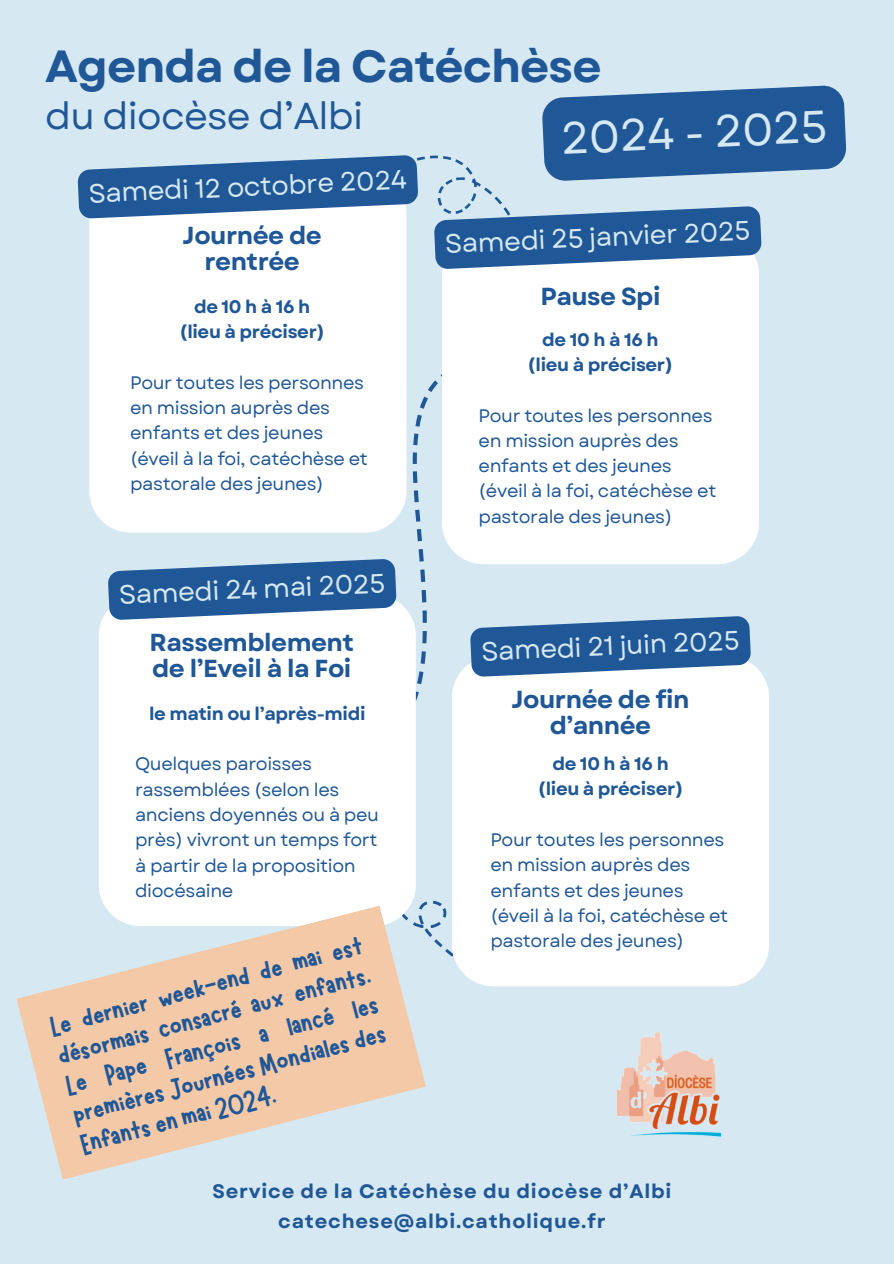
<style>
.page{position:relative;width:894px;height:1264px;background:#fff}
.page>*{position:absolute;margin:0;border:0;box-sizing:border-box;transform-origin:0 0}
.t1{font:700 45px "Garet";letter-spacing:-.02em;color:#1f5797}
.t2{font:45px "Garet";color:#d6e8f1}
.t3{font:37.5px "Garet";letter-spacing:-.02em;color:#1f5797}
.t4{font:30px/30.3px "Marykate";color:#1f5797;text-align:justify}
.t5{font:26.55px "Garet";color:#d6e8f1}
.t6{font:700 24.6px/25.3px "Garet";letter-spacing:-.02em;color:#1f5797;text-align:center}
.t7{font:700 19.5px "Garet";letter-spacing:.04em;color:#1f5797}
.t8{font:18.15px/25.3px "Garet";letter-spacing:-.02em;color:#1f5797}
.t9{font:700 18.15px "Garet";letter-spacing:-.02em;color:#1f5797}
.t10{font:700 18.15px "Garet";letter-spacing:.195em;color:#1f5797}
</style>
<div class="page">
<div style="left:0;top:0;width:893px;height:1263px;background:#d6e8f1"></div>
<svg style="left:265px;top:352px;width:185px;height:195px"></svg>
<div style="left:442px;top:233px;width:316px;height:331px;background:#fff;border-radius:42px"></div>
<svg style="left:414px;top:895px;width:86px;height:92px"></svg>
<div style="left:452px;top:655px;width:316px;height:331px;background:#fff;border-radius:42px"></div>
<div style="left:99px;top:594px;width:317px;height:332px;background:#fff;border-radius:42px"></div>
<img style="left:616px;top:1031px;width:106px;height:106px">
<div style="left:89px;top:171px;width:317px;height:361px;background:#fff;border-radius:42px"></div>
<svg style="left:77px;top:85px;width:769px;height:184px"></svg>
<svg style="left:108px;top:548px;width:643px;height:155px"></svg>
<svg style="left:16px;top:905px;width:410px;height:274px;fill:#f4c9a8"></svg>
<h2 class="t1" style="left:45px;top:33px;width:557px">Agenda de la Catéchèse</h2>
<p class="t3" style="left:45px;top:89px;width:319px">du diocèse d’Albi</p>
<p class="t5" style="left:88px;top:175px;width:320px;rotate:-3deg">Samedi 12 octobre 2024</p>
<h6 class="t6" style="left:182px;top:223px;width:141px">Journée de rentrée</h6>
<h5 class="t10" style="left:194px;top:293px;width:118px">de10hà16h</h5>
<p class="t9" style="left:179px;top:319px;width:147px">(lieu à préciser)</p>
<p class="t8" style="left:130px;top:370px;width:239px">Pour toutes les personnes en mission auprès des enfants et des jeunes (éveil à la foi, catéchèse et pastorale des jeunes)</p>
<p class="t5" style="left:118px;top:576px;width:268px;rotate:-3deg">Samedi 24 mai 2025</p>
<h6 class="t6" style="left:149px;top:630px;width:206px;text-align:left">Rassemblement de l’Eveil à la Foi</h6>
<h5 class="t9" style="left:149px;top:700px;width:218px">le matin ou l’après-midi</h5>
<p class="t8" style="left:135px;top:751px;width:245px">Quelques paroisses rassemblées (selon les anciens doyennés ou à peu près) vivront un temps fort à partir de la proposition diocésaine</p>
<h4 class="t4" style="left:45px;top:1011px;width:325px;rotate:-15deg">Le dernier week-end de mai est désormais consacré aux enfants.<br>Le Pape François a lancé les premières Journées Mondiales des Enfants en mai 2024.</h4>
<h3 class="t2" style="left:559px;top:107px;width:268px;rotate:-3deg">2024 - 2025</h3>
<p class="t5" style="left:444px;top:226px;width:307px;rotate:-3deg">Samedi 25 janvier 2025</p>
<h6 class="t6" style="left:540px;top:283px;width:121px">Pause Spi</h6>
<h5 class="t10" style="left:542px;top:326px;width:118px">de10hà16h</h5>
<p class="t9" style="left:527px;top:351px;width:147px">(lieu à préciser)</p>
<p class="t8" style="left:478px;top:402px;width:239px">Pour toutes les personnes en mission auprès des enfants et des jeunes (éveil à la foi, catéchèse et pastorale des jeunes)</p>
<p class="t5" style="left:480px;top:633px;width:260px;rotate:-3deg">Samedi 21 juin 2025</p>
<p class="t6" style="left:511px;top:687px;width:179px">Journée de fin d’année</p>
<h6 class="t10" style="left:552px;top:750px;width:118px">de10hà16h</h6>
<h5 class="t9" style="left:537px;top:775px;width:147px">(lieu à préciser)</h5>
<p class="t8" style="left:490px;top:827px;width:239px">Pour toutes les personnes en mission auprès des enfants et des jeunes (éveil à la foi, catéchèse et pastorale des jeunes)</p>
<p class="t7" style="left:212px;top:1177px;width:460px">Service de la Catéchèse du diocèse d’Albi</p>
<p class="t7" style="left:278px;top:1206px;width:329px">catechese@albi.catholique.fr</p>
</div>
